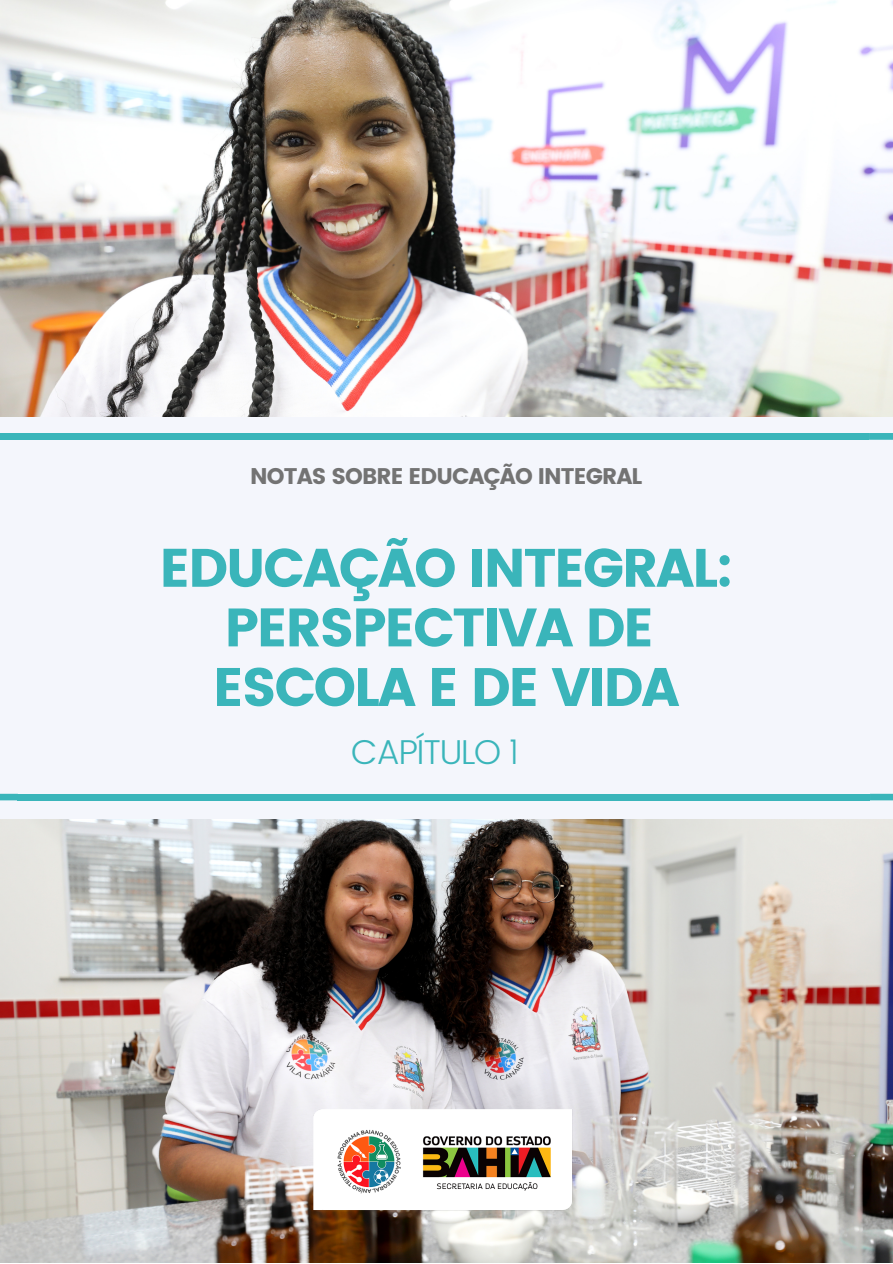
<style>
.page{position:relative;width:893px;height:1264px;background:#fff}
.page>*{position:absolute;margin:0;border:0;box-sizing:border-box;transform-origin:0 0}
.t1{font:54px/59.6px "Poppins";letter-spacing:-.04em;color:#3ab5ba;text-align:center}
.t2{font:300 34.5px "Poppins";letter-spacing:-.04em;color:#3ab5ba}
.t3{font:22.65px "Poppins";letter-spacing:-.04em;color:#737373}
</style>
<div class="page">
<div style="left:0;top:0;width:892px;height:1262px;background:#f4f6fc"></div>
<div style="left:0;top:433px;width:868px;height:7px;background:#3ab5ba"></div>
<svg style="left:868px;top:416px;width:24px;height:24px"></svg>
<div style="left:18px;top:793px;width:851px;height:7px;background:#3ab5ba"></div>
<svg style="left:869px;top:793px;width:23px;height:8px"></svg>
<svg style="left:0;top:793px;width:18px;height:8px"></svg>
<img style="left:0;top:0;width:892px;height:416px">
<img style="left:0;top:819px;width:892px;height:443px">
<img style="left:286px;top:1094px;width:320px;height:125px">
<p class="t3" style="left:250px;top:462px;width:393px">NOTAS SOBRE EDUCAÇÃO INTEGRAL</p>
<p class="t1" style="left:159px;top:538px;width:575px">EDUCAÇÃO INTEGRAL:<br>PERSPECTIVA DE<br>ESCOLA E DE VIDA</p>
<p class="t2" style="left:351px;top:732px;width:169px">CAPÍTULO 1</p>
</div>
